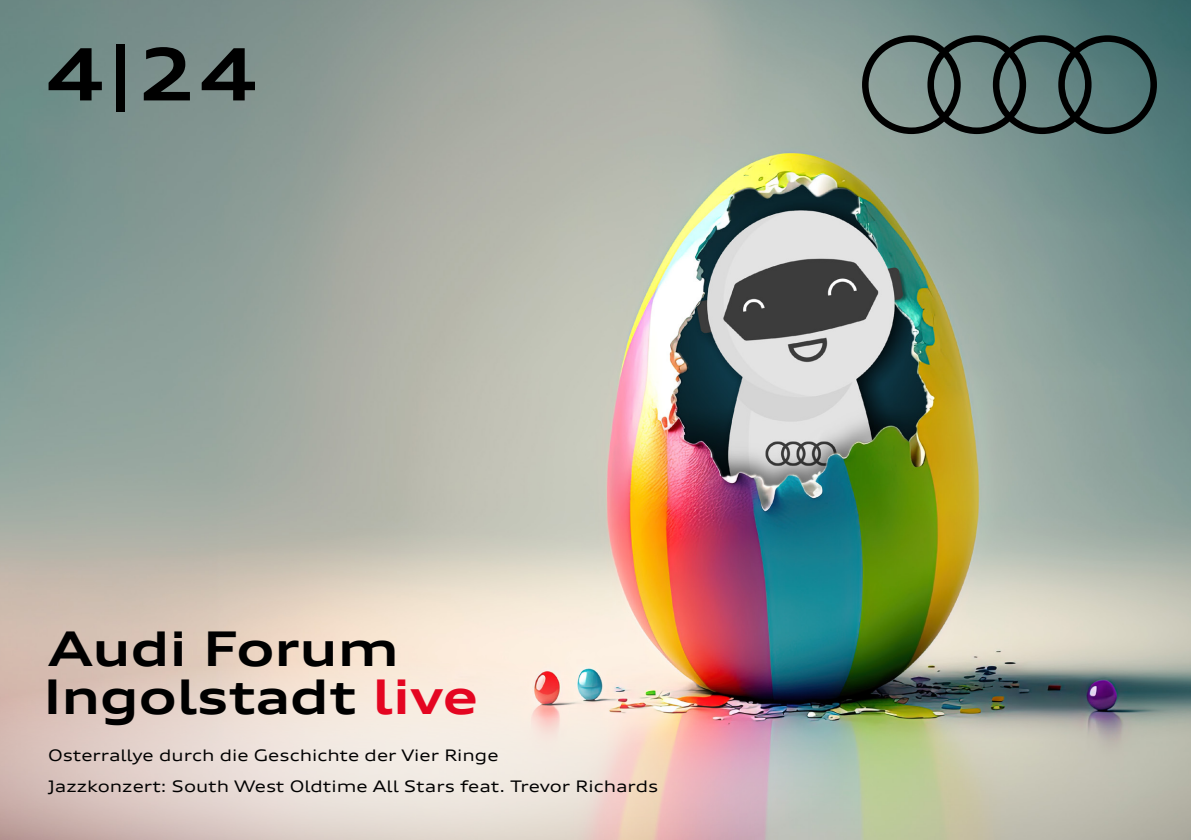
<style>
.page{position:relative;width:1191px;height:840px;background:#fff}
.page>*{position:absolute;margin:0;border:0;box-sizing:border-box;transform-origin:0 0}
.t1{font:700 expanded 72px "Audi Type";color:#000}
.t2{font:700 expanded 48px/48px "Audi Type";color:#000}
.t3{font:expanded 16px/30.6px "Audi Type";color:#000}
.s1{color:#e40521}
</style>
<div class="page">
<img style="left:0;top:0;width:1191px;height:839px">
<img style="left:0;top:658px;width:848px;height:181px">
<svg style="left:862px;top:35px;width:295px;height:99px;background:#536a68"></svg>
<h1 class="t1" style="left:44px;top:30px;width:215px">4|24</h1>
<h2 class="t2" style="left:43px;top:624px;width:436px">Audi Forum<br>Ingolstadt <span class="s1">live</span></h2>
<p class="t3" style="left:48px;top:739px;width:612px">Osterrallye durch die Geschichte der Vier Ringe<br>Jazzkonzert: South West Oldtime All Stars feat. Trevor Richards</p>
</div>
